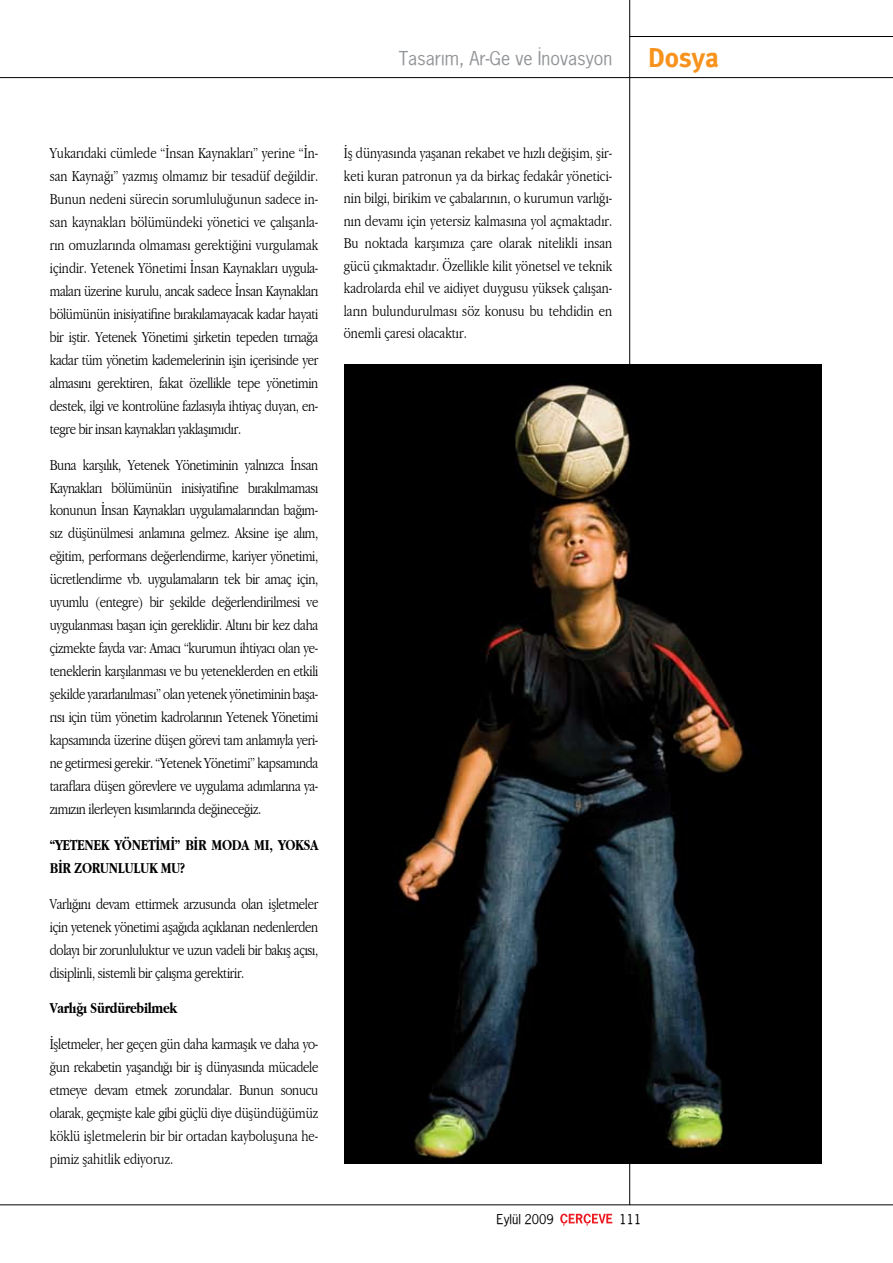
<style>
.page{position:relative;width:893px;height:1263px;background:#fff}
.page>*{position:absolute;margin:0;border:0;box-sizing:border-box;transform-origin:0 0}
.t1{font:700 27px "Sumerbank";color:#f7931d}
.t2{font:18px "News Gothic";color:#939598}
.t3{font:300 condensed 15.75px/23px "Garamond";letter-spacing:-.02em;color:#000;text-align:justify}
.t4{font:700 condensed 15.75px/23px "Garamond";letter-spacing:-.02em;color:#000}
.t5{font:12.75px "News Gothic";color:#000}
</style>
<div class="page">
<hr style="left:629px;top:0;width:1px;height:1205px;background:#000">
<hr style="left:0;top:1204px;width:893px;height:1px;background:#000">
<hr style="left:0;top:77px;width:893px;height:1px;background:#000">
<hr style="left:630px;top:36px;width:263px;height:1px;background:#000">
<svg style="left:560px;top:1213px;width:52px;height:13px"></svg>
<img style="left:344px;top:364px;width:478px;height:800px">
<p class="t2" style="left:399px;top:47px;width:215px">Tasarım, Ar-Ge ve İnovasyon</p>
<h1 class="t1" style="left:648px;top:42px;width:73px">Dosya</h1>
<p class="t3" style="left:50px;top:142px;width:270px">Yukarıdaki cümlede “İnsan Kaynakları” yerine “İn&shy;san Kaynağı” yazmış olmamız bir tesadüf değildir.<br>Bunun nedeni sürecin sorumluluğunun sadece in&shy;san kaynakları bölümündeki yönetici ve çalışanla&shy;rın omuzlarında olmaması gerektiğini vurgulamak içindir. Yetenek Yönetimi İnsan Kaynakları uygula&shy;maları üzerine kurulu, ancak sadece İnsan Kaynakları bölümünün inisiyatifine bırakılamayacak kadar hayati bir iştir. Yetenek Yönetimi şirketin tepeden tırnağa kadar tüm yönetim kademelerinin işin içerisinde yer almasını gerektiren, fakat özellikle tepe yönetimin destek, ilgi ve kontrolüne fazlasıyla ihtiyaç duyan, en&shy;tegre bir insan kaynakları yaklaşımıdır.</p>
<p class="t3" style="left:50px;top:453px;width:270px">Buna karşılık, Yetenek Yönetiminin yalnızca İnsan Kaynakları bölümünün inisiyatifine bırakılmaması konunun İnsan Kaynakları uygulamalarından bağım&shy;sız düşünülmesi anlamına gelmez. Aksine işe alım, eğitim, performans değerlendirme, kariyer yönetimi, ücretlendirme vb. uygulamaların tek bir amaç için, uyumlu (entegre) bir şekilde değerlendirilmesi ve uygulanması başarı için gereklidir. Altını bir kez daha çizmekte fayda var: Amacı “kurumun ihtiyacı olan ye&shy;teneklerin karşılanması ve bu yeteneklerden en etkili şekilde yararlanılması” olan yetenek yönetiminin başa&shy;rısı için tüm yönetim kadrolarının Yetenek Yönetimi kapsamında üzerine düşen görevi tam anlamıyla yeri&shy;ne getirmesi gerekir. “Yetenek Yönetimi” kapsamında taraflara düşen görevlere ve uygulama adımlarına ya&shy;zımızın ilerleyen kısımlarında değineceğiz.</p>
<p class="t4" style="left:50px;top:833px;width:270px">“YETENEK YÖNETİMİ” BİR MODA MI, YOKSA<br>BİR ZORUNLULUK MU?</p>
<p class="t3" style="left:50px;top:892px;width:270px">Varlığını devam ettirmek arzusunda olan işletmeler için yetenek yönetimi aşağıda açıklanan nedenlerden dolayı bir zorunluluktur ve uzun vadeli bir bakış açısı, disiplinli, sistemli bir çalışma gerektirir.</p>
<p class="t4" style="left:50px;top:997px;width:129px">Varlığı Sürdürebilmek</p>
<p class="t3" style="left:50px;top:1032px;width:270px">İşletmeler, her geçen gün daha karmaşık ve daha yo&shy;ğun rekabetin yaşandığı bir iş dünyasında mücadele etmeye devam etmek zorundalar. Bunun sonucu olarak, geçmişte kale gibi güçlü diye düşündüğümüz köklü işletmelerin bir bir ortadan kayboluşuna he&shy;pimiz şahitlik ediyoruz.</p>
<p class="t3" style="left:344px;top:142px;width:270px;line-height:22.5px">İş dünyasında yaşanan rekabet ve hızlı değişim, şir&shy;keti kuran patronun ya da birkaç fedakâr yönetici&shy;nin bilgi, birikim ve çabalarının, o kurumun varlığı&shy;nın devamı için yetersiz kalmasına yol açmaktadır.<br>Bu noktada karşımıza çare olarak nitelikli insan gücü çıkmaktadır. Özellikle kilit yönetsel ve teknik kadrolarda ehil ve aidiyet duygusu yüksek çalışan&shy;ların bulundurulması söz konusu bu tehdidin en önemli çaresi olacaktır.</p>
<p class="t5" style="left:497px;top:1211px;width:59px">Eylül 2009</p>
<p class="t5" style="left:620px;top:1211px;width:24px">111</p>
</div>
